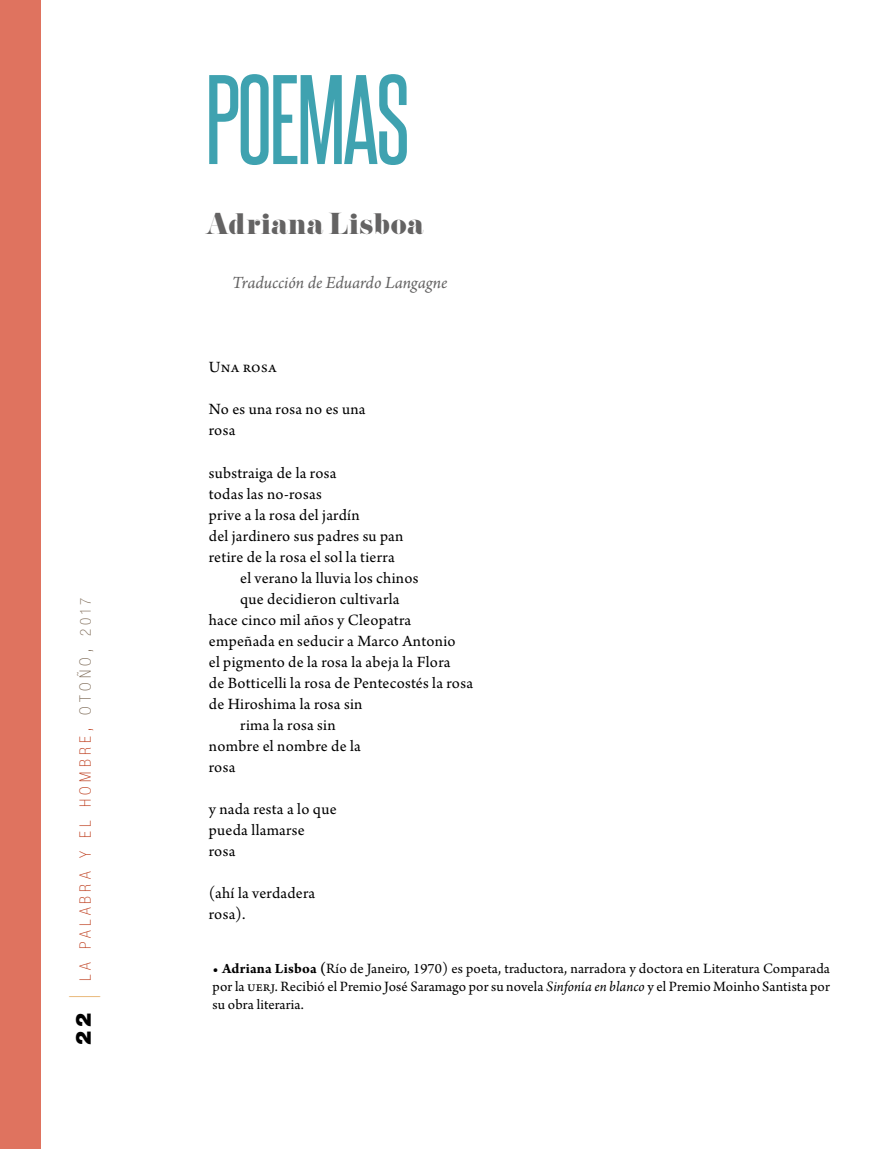
<style>
.page{position:relative;width:893px;height:1149px;background:#fff}
.page>*{position:absolute;margin:0;border:0;box-sizing:border-box;transform-origin:0 0}
.t1{font:108px "Steelfish Rg";letter-spacing:-.025em;color:#3fa2b0}
.t2{font:27px "Pistilli";letter-spacing:-.005em;color:#646363}
.t3{font:900 21px "Helvetica Neue LT Std";color:#000}
.t4{font:italic 18px "Arno Pro";letter-spacing:-.005em;color:#646363}
.t5{font:16.5px/21px "Arno Pro";letter-spacing:.02em;color:#000}
.t6{font:100 condensed 15.75px "Helvetica Neue LT Std";letter-spacing:.265em;color:#be3e1e}
.t7{font:15px/18px "Arno Pro";letter-spacing:.01em;color:#000;text-align:justify}
.s1{font-size:21px}
.s2{color:#7d6a56}
.s3{font-size:21px;color:#7d6a56}
.s4{font-size:15px;color:#7d6a56}
.s5{font-weight:100;font-stretch:condensed;font-size:42px;color:#e4a95d}
.s6{font-weight:700}
.s7{font-style:italic}
</style>
<div class="page">
<div style="left:0;top:0;width:40px;height:1148px;background:#df735f"></div>
<p class="t6" style="left:76px;top:980px;width:384px;rotate:-90deg">la palabra y el hombre<span class="s1">,</span> <span class="s2">otoño</span><span class="s3">,</span> <span class="s4">2017</span></p>
<p class="t3" style="left:71px;top:1044px;width:52px;rotate:-90deg">22 <span class="s5">|</span></p>
<p class="t1" style="left:205px;top:54px;width:206px">POEMAS</p>
<p class="t2" style="left:205px;top:206px;width:220px">Adriana Lisboa</p>
<p class="t4" style="left:232px;top:272px;width:217px">Traducción de Eduardo Langagne</p>
<p class="t5" style="left:209px;top:358px;width:69px">Una rosa</p>
<p class="t5" style="left:209px;top:400px;width:158px">No es una rosa no es una rosa</p>
<p class="t5" style="left:209px;top:463px;width:129px">substraiga de la rosa</p>
<p class="t5" style="left:209px;top:484px;width:114px">todas las no-rosas</p>
<p class="t5" style="left:209px;top:505px;width:152px">prive a la rosa del jardín</p>
<p class="t5" style="left:209px;top:526px;width:196px">del jardinero sus padres su pan</p>
<p class="t5" style="left:209px;top:547px;width:187px">retire de la rosa el sol la tierra</p>
<p class="t5" style="left:240px;top:568px;width:180px">el verano la lluvia los chinos</p>
<p class="t5" style="left:240px;top:589px;width:161px">que decidieron cultivarla</p>
<p class="t5" style="left:209px;top:610px;width:204px">hace cinco mil años y Cleopatra</p>
<p class="t5" style="left:209px;top:631px;width:248px">empeñada en seducir a Marco Antonio</p>
<p class="t5" style="left:209px;top:652px;width:243px">el pigmento de la rosa la abeja la Flora</p>
<p class="t5" style="left:209px;top:673px;width:266px">de Botticelli la rosa de Pentecostés la rosa</p>
<p class="t5" style="left:209px;top:694px;width:155px">de Hiroshima la rosa sin</p>
<p class="t5" style="left:240px;top:715px;width:97px">rima la rosa sin</p>
<p class="t5" style="left:209px;top:736px;width:153px">nombre el nombre de la</p>
<p class="t5" style="left:209px;top:757px;width:28px">rosa</p>
<p class="t5" style="left:209px;top:799px;width:129px">y nada resta a lo que pueda llamarse<br>rosa</p>
<p class="t5" style="left:209px;top:883px;width:108px">(ahí la verdadera rosa).</p>
<p class="t7" style="left:213px;top:959px;width:619px"><span class="s6">• Adriana Lisboa (</span>Río de Janeiro, 1970) es poeta, traductora, narradora y doctora en Literatura Comparada por la uerj. Recibió el Premio José Saramago por su novela <span class="s7">Sinfon</span>í<span class="s7">a en blanco</span> y el Premio Moinho Santista por su obra literaria.</p>
</div>
